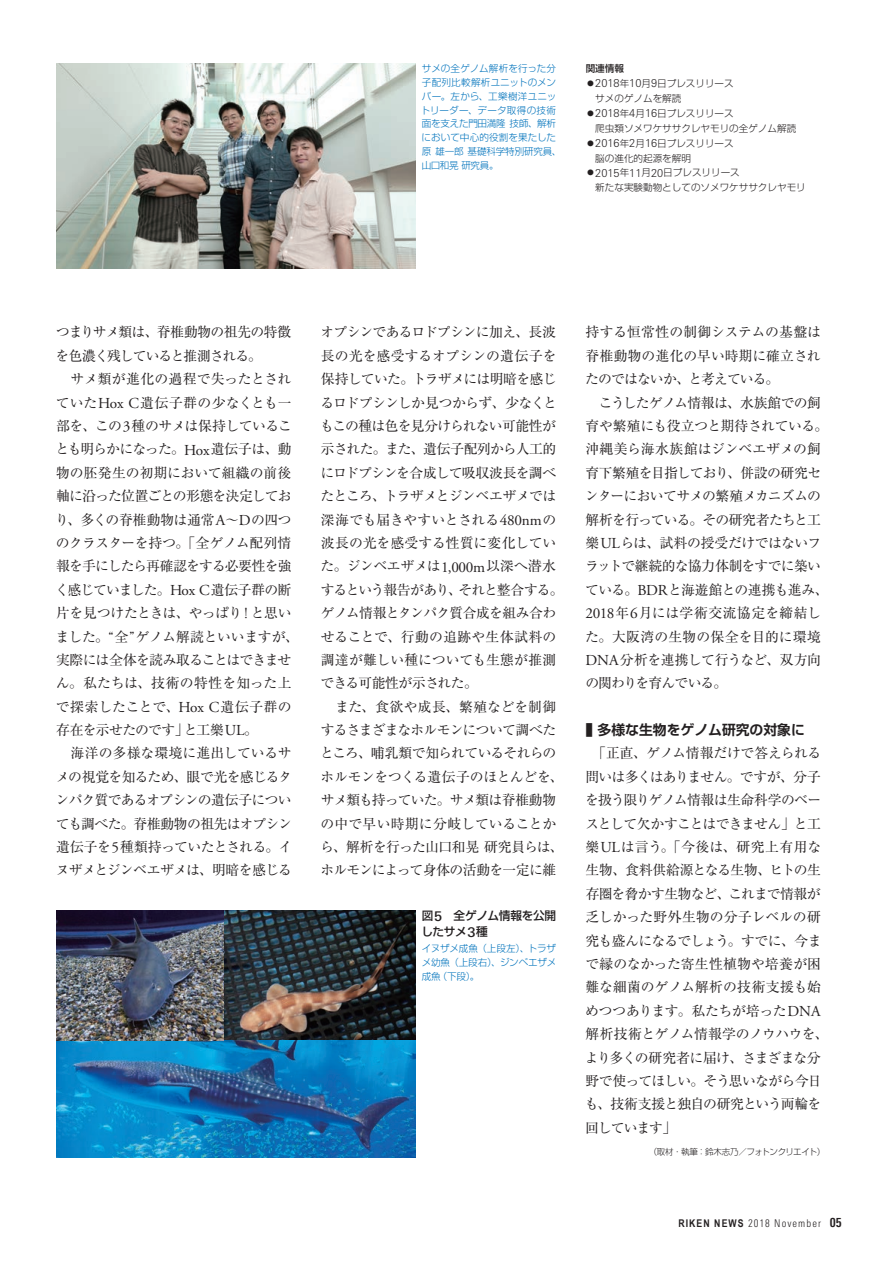
<style>
.page{position:relative;width:893px;height:1263px;background:#fff}
.page>*{position:absolute;margin:0;border:0;box-sizing:border-box;transform-origin:0 0}
.t1{font:13.8px/23.4px "Ryumin Pr 6";letter-spacing:-.035em;color:#231f20}
.t2{font:700 13.8px "Shin Go Pr 6 De";color:#231f20}
.t3{font:500 11.7px/15.9px "Shin Go Pr 6";letter-spacing:-.03em;color:#231f20}
.t4{font:300 condensed 10.65px "Linotype Univers";letter-spacing:.1em;color:#231f20}
.t5{font:300 9.6px/13.8px "Shin Go Pr 6";letter-spacing:-.01em;color:#0073bc;text-align:justify}
.t6{font:300 9.6px/14.9px "Shin Go Pr 6";color:#231f20}
.t7{font:500 9.6px "Shin Go Pr 6";color:#231f20}
.t8{font:300 8.55px "Shin Go Pr 6";letter-spacing:-.05em;color:#231f20}
.s1{font-family:"Linotype Univers Basic";font-size:10.95px}
.s2{font-family:"Adobe Garamond Pro";font-size:15.15px}
.s3{font-size:15.9px}
.s4{font-family:"Linotype Univers Basic";font-size:13.35px}
.s5{font-family:"Arial Narrow";font-weight:700;font-stretch:normal}
.s6{font-weight:700;font-size:12.75px}
</style>
<div class="page">
<img style="left:56px;top:910px;width:360px;height:248px">
<img style="left:56px;top:64px;width:360px;height:205px">
<p class="t5" style="left:421px;top:61px;width:142px;text-align:left">サメの全ゲノム解析を行った分子配列比較解析ユニットのメンバー。左から、工樂樹洋ユニットリーダー、データ取得の技術面を支えた門田満隆技師、解析において中心的役割を果たした原雄一郎基礎科学特別研究員、山口和晃研究員。</p>
<p class="t7" style="left:586px;top:61px;width:40px">関連情報</p>
<p class="t6" style="left:586px;top:75px;width:149px">● <span class="s1">2018</span>年<span class="s1">10</span>月<span class="s1">9</span>日プレスリリース　サメのゲノムを解読</p>
<p class="t6" style="left:586px;top:105px;width:212px">● <span class="s1">2018</span>年<span class="s1">4</span>月<span class="s1">16</span>日プレスリリース<br>　爬虫類ソメワケササクレヤモリの全ゲノム解読</p>
<p class="t6" style="left:586px;top:135px;width:149px">● <span class="s1">2016</span>年<span class="s1">2</span>月<span class="s1">16</span>日プレスリリース　脳の進化的起源を解明</p>
<p class="t6" style="left:586px;top:164px;width:222px">● <span class="s1">2015</span>年<span class="s1">11</span>月<span class="s1">20</span>日プレスリリース<br>　新たな実験動物としてのソメワケササクレヤモリ</p>
<p class="t1" style="left:55px;top:320px;width:245px">つまりサメ類は、脊椎動物の祖先の特徴を色濃く残していると推測される。<br>　サメ類が進化の過程で失ったとされていた<span class="s2">Hox C</span>遺伝子群の少なくとも一部を、この<span class="s2">3</span>種のサメは保持していることも明らかになった。<span class="s2">Hox</span>遺伝子は、動物の胚発生の初期において組織の前後軸に沿った位置ごとの形態を決定しており、多くの脊椎動物は通常<span class="s2">A</span>～<span class="s2">D</span>の四つのクラスターを持つ。「全ゲノム配列情報を手にしたら再確認をする必要性を強く感じていました。<span class="s2">Hox C</span>遺伝子群の断片を見つけたときは、やっぱり！と思いました。“全”ゲノム解読といいますが、実際には全体を読み取ることはできません。私たちは、技術の特性を知った上で探索したことで、<span class="s2">Hox C</span>遺伝子群の存在を示せたのです」と工樂<span class="s2">UL</span>。<br>　海洋の多様な環境に進出しているサメの視覚を知るため、眼で光を感じるタンパク質であるオプシンの遺伝子についても調べた。脊椎動物の祖先はオプシン遺伝子を<span class="s2">5</span>種類持っていたとされる。イヌザメとジンベエザメは、明暗を感じる</p>
<p class="t1" style="left:320px;top:320px;width:245px">オプシンであるロドプシンに加え、長波長の光を感受するオプシンの遺伝子を保持していた。トラザメには明暗を感じるロドプシンしか見つからず、少なくともこの種は色を見分けられない可能性が示された。また、遺伝子配列から人工的にロドプシンを合成して吸収波長を調べたところ、トラザメとジンベエザメでは深海でも届きやすいとされる<span class="s2">480nm</span>の波長の光を感受する性質に変化していた。ジンベエザメは<span class="s2">1,000m</span>以深へ潜水するという報告があり、それと整合する。ゲノム情報とタンパク質合成を組み合わせることで、行動の追跡や生体試料の調達が難しい種についても生態が推測できる可能性が示された。<br>　また、食欲や成長、繁殖などを制御するさまざまなホルモンについて調べたところ、哺乳類で知られているそれらのホルモンをつくる遺伝子のほとんどを、サメ類も持っていた。サメ類は脊椎動物の中で早い時期に分岐していることから、解析を行った山口和晃研究員らは、ホルモンによって身体の活動を一定に維</p>
<p class="t1" style="left:585px;top:320px;width:245px">持する恒常性の制御システムの基盤は脊椎動物の進化の早い時期に確立されたのではないか、と考えている。<br>　こうしたゲノム情報は、水族館での飼育や繁殖にも役立つと期待されている。沖縄美ら海水族館はジンベエザメの飼育下繁殖を目指しており、併設の研究センターにおいてサメの繁殖メカニズムの解析を行っている。その研究者たちと工樂<span class="s2">UL</span>らは、試料の授受だけではないフラットで継続的な協力体制をすでに築いている。<span class="s2">BDR</span>と海遊館との連携も進み、<br><span class="s2">2018</span>年<span class="s2">6</span>月には学術交流協定を締結した。大阪湾の生物の保全を目的に環境<br><span class="s2">DNA</span>分析を連携して行うなど、双方向の関わりを育んでいる。</p>
<p class="t2" style="left:586px;top:718px;width:221px"><span class="s3">■</span> 多様な生物をゲノム研究の対象に</p>
<p class="t1" style="left:585px;top:741px;width:245px">　「正直、ゲノム情報だけで答えられる問いは多くはありません。ですが、分子を扱う限りゲノム情報は生命科学のベースとして欠かすことはできません」と工樂<span class="s2">UL</span>は言う。「今後は、研究上有用な生物、食料供給源となる生物、ヒトの生存圏を脅かす生物など、これまで情報が乏しかった野外生物の分子レベルの研究も盛んになるでしょう。すでに、今まで縁のなかった寄生性植物や培養が困難な細菌のゲノム解析の技術支援も始めつつあります。私たちが培った<span class="s2">DNA</span>解析技術とゲノム情報学のノウハウを、より多くの研究者に届け、さまざまな分野で使ってほしい。そう思いながら今日も、技術支援と独自の研究という両輪を回しています」</p>
<p class="t8" style="left:649px;top:1144px;width:178px">（取材・執筆：鈴木志乃／フォトンクリエイト）</p>
<p class="t3" style="left:421px;top:907px;width:136px">図<span class="s4">5</span>　全ゲノム情報を公開したサメ<span class="s4">3</span>種</p>
<p class="t5" style="left:422px;top:941px;width:136px">イヌザメ成魚（上段左）、トラザメ幼魚（上段右）、ジンベエザメ成魚（下段）。</p>
<p class="t4" style="left:678px;top:1217px;width:165px"><span class="s5">RIKEN NEWS</span> 2018 November <span class="s6">05</span></p>
</div>
